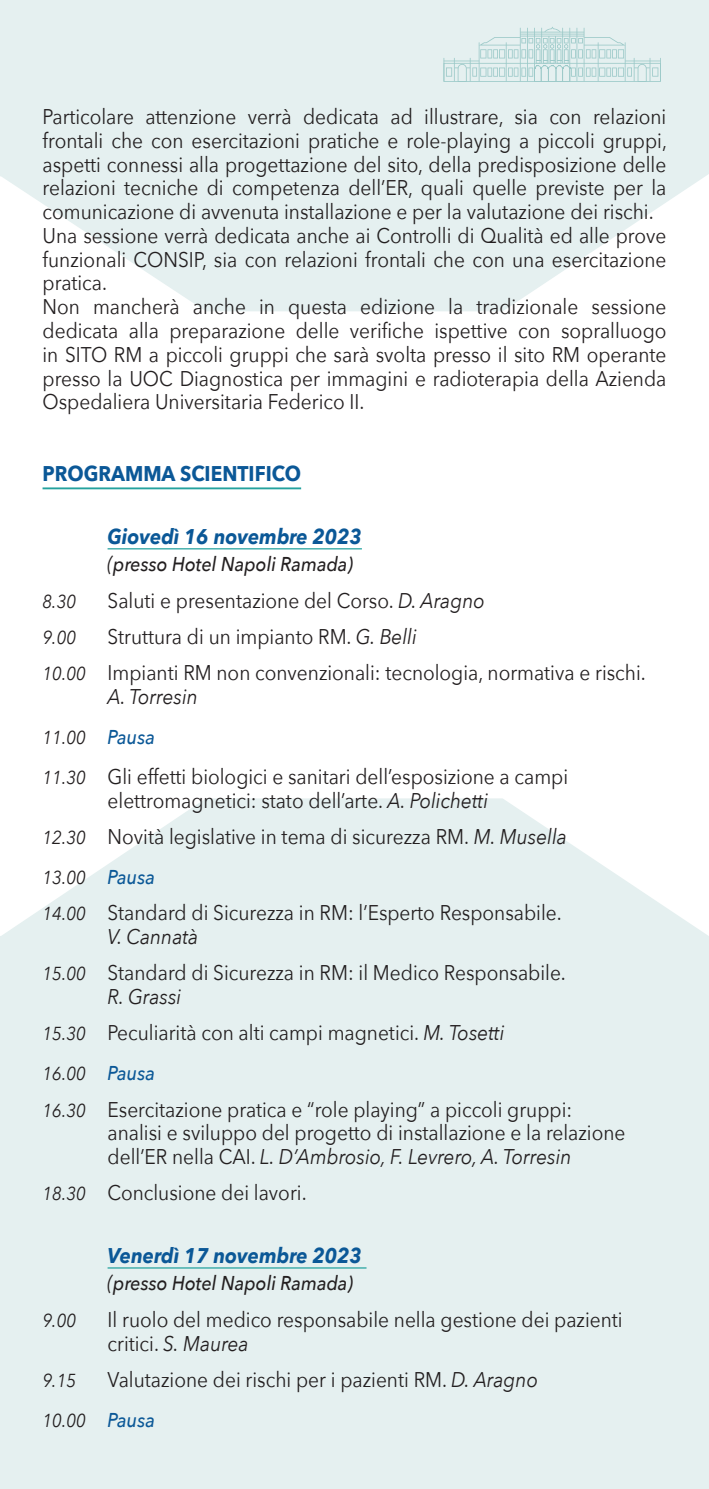
<style>
.page{position:relative;width:709px;height:1489px;background:#fff}
.page>*{position:absolute;margin:0;border:0;box-sizing:border-box;transform-origin:0 0}
.t1{font:21.25px/23.8px "Avenir Next";color:#231f20;scale:.9 1}
.t2{font:italic 700 21.25px "Avenir Next";color:#0b5897;scale:.9 1}
.t3{font:700 21.25px "Avenir Next";color:#0b5897;scale:.9 1}
.t4{font:italic 21.25px "Avenir Next";color:#231f20;scale:.9 1}
.t5{font:italic 500 20px "Avenir Next";color:#231f20;scale:.9 1}
.t6{font:italic 18.75px "Avenir Next";color:#231f20;scale:.9 1}
.s1{font-weight:400;font-size:21.25px}
.s2{font-style:italic}
.s3{font-style:italic;font-size:18.75px}
.s4{font-weight:500;font-size:20px;color:#0b5897}
</style>
<div class="page">
<svg style="left:0;top:0;width:709px;height:311px;background:#e8f2f2"></svg>
<div style="left:0;top:798px;width:709px;height:690px;background:#e5f0f0"></div>
<svg style="left:443px;top:27px;width:218px;height:55px;background:#d5e8e7"></svg>
<hr style="left:108px;top:548px;width:254px;height:1px;background:#24a29e">
<hr style="left:108px;top:1267px;width:258px;height:1px;background:#24a29e">
<hr style="left:43px;top:487px;width:258px;height:2px;background:#24a29e">
<p class="t1" style="left:43px;top:104px;width:695px">Particolare attenzione verrà dedicata ad illustrare, sia con relazioni frontali che con esercitazioni pratiche e role-playing a piccoli gruppi, aspetti connessi alla progettazione del sito, della predisposizione delle relazioni tecniche di competenza dell’ER, quali quelle previste per la comunicazione di avvenuta installazione e per la valutazione dei rischi.<br>Una sessione verrà dedicata anche ai Controlli di Qualità ed alle prove funzionali CONSIP, sia con relazioni frontali che con una esercitazione pratica.<br>Non mancherà anche in questa edizione la tradizionale sessione dedicata alla preparazione delle verifiche ispettive con sopralluogo in SITO RM a piccoli gruppi che sarà svolta presso il sito RM operante presso la UOC Diagnostica per immagini e radioterapia della Azienda Ospedaliera Universitaria Federico II.</p>
<p class="t3" style="left:43px;top:455px;width:289px">PROGRAMMA SCIENTIFICO</p>
<p class="t2" style="left:108px;top:518px;width:284px">Giovedì 16 novembre 2023</p>
<p class="t5" style="left:108px;top:547px;width:274px"><span class="s1">(</span>presso Hotel Napoli Ramada)</p>
<p class="t6" style="left:43px;top:585px;width:39px">8.30</p>
<p class="t1" style="left:108px;top:587px;width:421px">Saluti e presentazione del Corso. <span class="s2">D. Aragno</span></p>
<p class="t6" style="left:43px;top:621px;width:39px">9.00</p>
<p class="t1" style="left:43px;top:617px;width:671px;line-height:36.2px;text-indent:65px">Struttura di un impianto RM. <span class="s2">G. Belli<br></span><span class="s3">10.00</span> Impianti RM non convenzionali: tecnologia, normativa e rischi.</p>
<p class="t4" style="left:108px;top:678px;width:102px">A. Torresin</p>
<p class="t6" style="left:43px;top:721px;width:126px">11.00 <span class="s4">Pausa</span></p>
<p class="t1" style="left:108px;top:763px;width:513px;text-indent:-65px"><span class="s3">11.30</span> Gli effetti biologici e sanitari dell’esposizione a campi elettromagnetici: stato dell’arte. <span class="s2">A. Polichetti</span></p>
<p class="t1" style="left:43px;top:823px;width:584px"><span class="s3">12.30</span> Novità legislative in tema di sicurezza RM. <span class="s2">M. Musella</span></p>
<p class="t6" style="left:43px;top:861px;width:126px">13.00 <span class="s4">Pausa</span></p>
<p class="t1" style="left:108px;top:900px;width:506px;text-indent:-65px"><span class="s3">14.00</span> Standard di Sicurezza in RM: l’Esperto Responsabile.<br><span class="s2">V. Cannatà</span></p>
<p class="t1" style="left:108px;top:960px;width:511px;text-indent:-65px"><span class="s3">15.00</span> Standard di Sicurezza in RM: il Medico Responsabile.<br><span class="s2">R. Grassi</span></p>
<p class="t1" style="left:43px;top:1020px;width:515px"><span class="s3">15.30</span> Peculiarità con alti campi magnetici. <span class="s2">M. Tosetti</span></p>
<p class="t6" style="left:43px;top:1057px;width:126px">16.00 <span class="s4">Pausa</span></p>
<p class="t1" style="left:108px;top:1096px;width:577px;text-indent:-65px"><span class="s3">16.30</span> Esercitazione pratica e “role playing” a piccoli gruppi: analisi e sviluppo del progetto di installazione e la relazione dell’ER nella CAI. <span class="s2">L. D’Ambrosio, F. Levrero, A. Torresin</span></p>
<p class="t1" style="left:43px;top:1180px;width:295px"><span class="s3">18.30</span> Conclusione dei lavori.</p>
<p class="t2" style="left:108px;top:1236px;width:284px">Venerdì 17 novembre 2023</p>
<p class="t5" style="left:108px;top:1266px;width:274px"><span class="s1">(</span>presso Hotel Napoli Ramada)</p>
<p class="t6" style="left:43px;top:1304px;width:39px">9.00</p>
<p class="t1" style="left:108px;top:1306px;width:574px">Il ruolo del medico responsabile nella gestione dei pazienti critici. <span class="s2">S. Maurea</span></p>
<p class="t6" style="left:43px;top:1364px;width:39px">9.15</p>
<p class="t1" style="left:108px;top:1366px;width:480px">Valutazione dei rischi per i pazienti RM. <span class="s2">D. Aragno</span></p>
<p class="t6" style="left:43px;top:1404px;width:126px">10.00 <span class="s4">Pausa</span></p>
</div>
